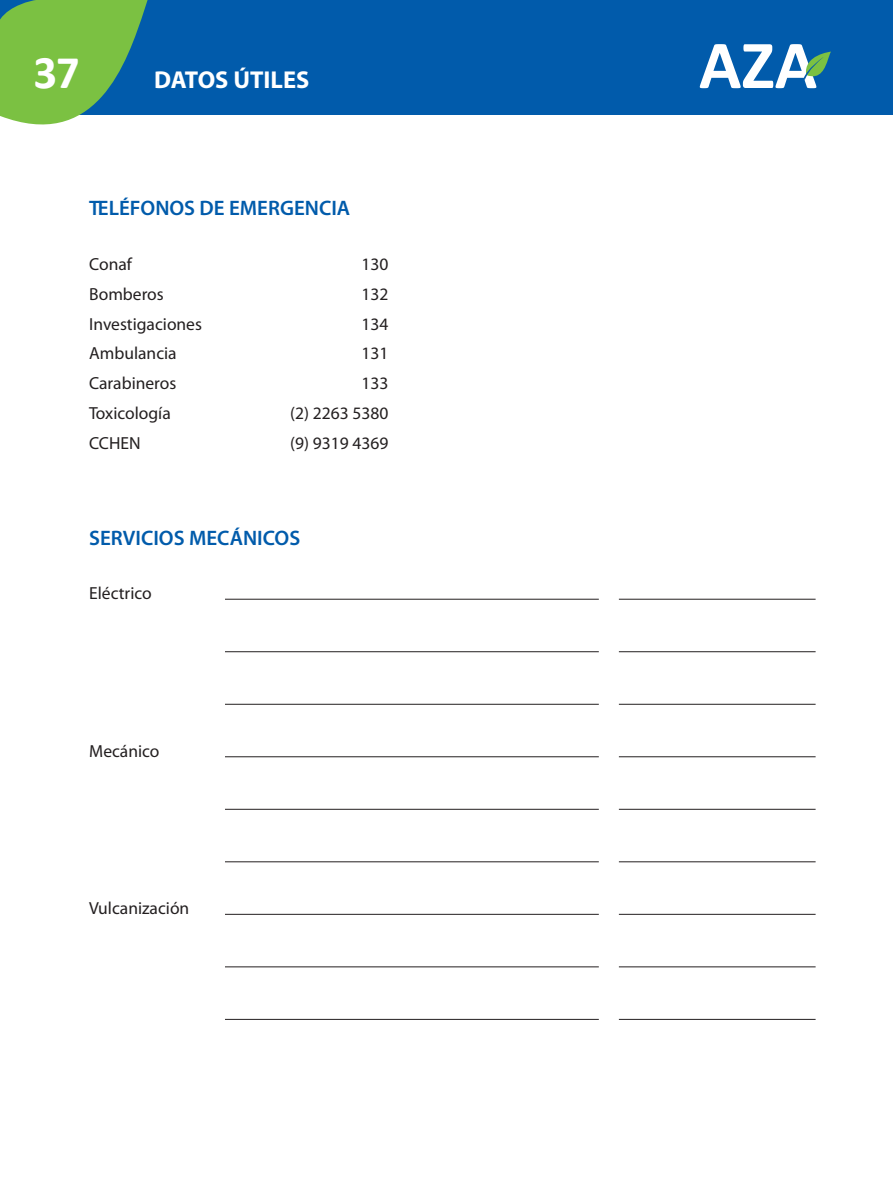
<style>
.page{position:relative;width:893px;height:1191px;background:#fff}
.page>*{position:absolute;margin:0;border:0;box-sizing:border-box;transform-origin:0 0}
.t1{font:700 46.9px "Calibri";color:#fff}
.t2{font:700 24.5px "Myriad Pro";color:#fff}
.t3{font:600 21px "Myriad Pro";color:#015bab}
.t4{font:17.5px "Myriad Pro";color:#231f20}
</style>
<div class="page">
<div style="left:0;top:0;width:893px;height:115px;background:#015bab"></div>
<svg style="left:0;top:0;width:148px;height:125px"></svg>
<hr style="left:225px;top:599px;width:374px;height:1px;background:#231f20">
<hr style="left:619px;top:599px;width:197px;height:1px;background:#231f20">
<hr style="left:225px;top:651px;width:374px;height:1px;background:#231f20">
<hr style="left:619px;top:651px;width:197px;height:1px;background:#231f20">
<hr style="left:225px;top:704px;width:374px;height:1px;background:#231f20">
<hr style="left:619px;top:704px;width:197px;height:1px;background:#231f20">
<hr style="left:225px;top:756px;width:374px;height:1px;background:#231f20">
<hr style="left:619px;top:756px;width:197px;height:1px;background:#231f20">
<hr style="left:225px;top:809px;width:374px;height:1px;background:#231f20">
<hr style="left:619px;top:809px;width:197px;height:1px;background:#231f20">
<hr style="left:225px;top:861px;width:374px;height:1px;background:#231f20">
<hr style="left:619px;top:861px;width:197px;height:1px;background:#231f20">
<hr style="left:225px;top:966px;width:374px;height:1px;background:#231f20">
<hr style="left:619px;top:966px;width:197px;height:1px;background:#231f20">
<hr style="left:225px;top:1019px;width:374px;height:1px;background:#231f20">
<hr style="left:619px;top:1019px;width:197px;height:1px;background:#231f20">
<hr style="left:225px;top:914px;width:374px;height:1px;background:#231f20">
<hr style="left:619px;top:914px;width:197px;height:1px;background:#231f20">
<svg style="left:700px;top:44px;width:131px;height:44px"></svg>
<h1 class="t1" style="left:34px;top:42px;width:48px">37</h1>
<h2 class="t2" style="left:154px;top:66px;width:157px">DATOS ÚTILES</h2>
<p class="t3" style="left:89px;top:195px;width:263px">TELÉFONOS DE EMERGENCIA</p>
<p class="t4" style="left:89px;top:255px;width:44px">Conaf</p>
<p class="t4" style="left:361px;top:255px;width:28px">130</p>
<p class="t4" style="left:89px;top:284px;width:76px">Bomberos</p>
<p class="t4" style="left:361px;top:284px;width:28px">132</p>
<p class="t4" style="left:89px;top:314px;width:114px">Investigaciones</p>
<p class="t4" style="left:361px;top:314px;width:28px">134</p>
<p class="t4" style="left:89px;top:344px;width:89px">Ambulancia</p>
<p class="t4" style="left:361px;top:344px;width:28px">131</p>
<p class="t4" style="left:89px;top:374px;width:89px">Carabineros</p>
<p class="t4" style="left:361px;top:374px;width:28px">133</p>
<p class="t4" style="left:89px;top:403px;width:83px">Toxicología</p>
<p class="t4" style="left:290px;top:403px;width:100px">(2) 2263 5380</p>
<p class="t4" style="left:89px;top:433px;width:53px">CCHEN</p>
<p class="t4" style="left:290px;top:433px;width:100px">(9) 9319 4369</p>
<p class="t3" style="left:89px;top:524px;width:213px">SERVICIOS MECÁNICOS</p>
<p class="t4" style="left:89px;top:583px;width:64px">Eléctrico</p>
<p class="t4" style="left:89px;top:741px;width:72px">Mecánico</p>
<p class="t4" style="left:89px;top:899px;width:102px">Vulcanización</p>
</div>
